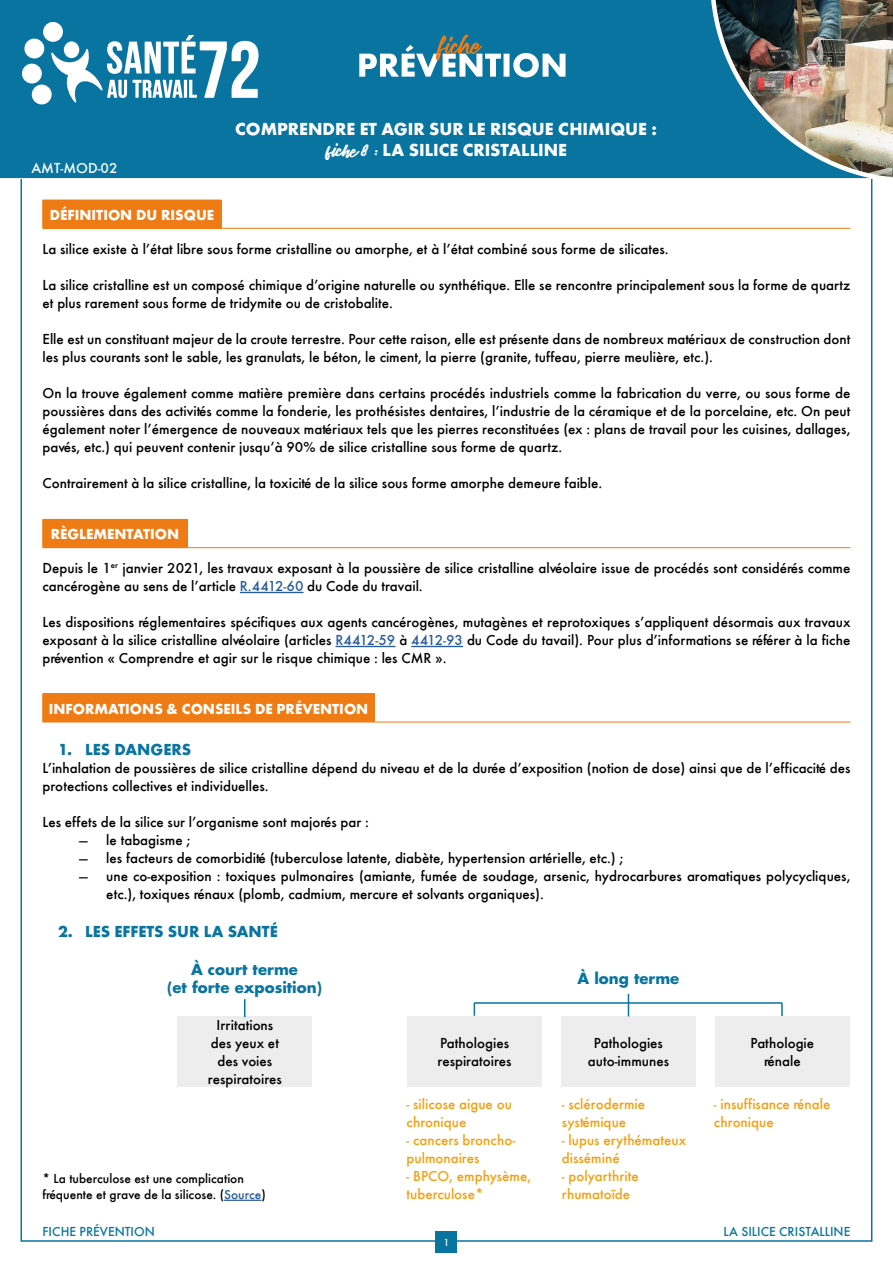
<style>
.page{position:relative;width:893px;height:1263px;background:#fff}
.page>*{position:absolute;margin:0;border:0;box-sizing:border-box;transform-origin:0 0}
.t1{font:700 18px/21.6px "Futura T";color:#fff;text-align:center}
.t2{font:700 16.5px "Futura T";color:#08749f}
.t3{font:500 15px/18px "Futura T";color:#000}
.t4{font:500 15px/18px "Futura T";color:#f69f0f}
.t5{font:700 15px "Futura T";color:#fff}
.t6{font:700 15px/18px "Futura Std";color:#08749f;text-align:center}
.t7{font:500 15px "Futura T";color:#fff}
.t8{font:500 13.5px/16.2px "Futura T";color:#000}
.t9{font:500 13.5px "Futura T";color:#08749f}
.t10{font:500 10.5px "Futura T";color:#fff}
.s1{font-family:"Wild Youth";font-weight:400}
.s2{color:#275b9b}
</style>
<div class="page">
<div style="left:436px;top:1231px;width:21px;height:21px;background:#08749f"></div>
<div style="left:0;top:0;width:893px;height:178px;background:#08749f"></div>
<svg style="left:21px;top:21px;width:237px;height:84px"></svg>
<img style="left:708px;top:0;width:185px;height:185px">
<svg style="left:359px;top:34px;width:206px;height:43px"></svg>
<div style="left:43px;top:200px;width:178px;height:28px;background:#ef7b14"></div>
<svg style="left:42px;top:200px;width:1px;height:28px"></svg>
<hr style="left:43px;top:228px;width:178px;height:1px;background:#ef7b14">
<hr style="left:221px;top:228px;width:629px;height:1px;background:#ef7b14">
<div style="left:43px;top:519px;width:144px;height:29px;background:#ef7b14"></div>
<svg style="left:42px;top:520px;width:1px;height:27px"></svg>
<hr style="left:187px;top:547px;width:663px;height:1px;background:#ef7b14">
<hr style="left:240px;top:592px;width:64px;height:1px;background:#275b9b">
<hr style="left:336px;top:646px;width:59px;height:1px;background:#275b9b">
<hr style="left:411px;top:646px;width:52px;height:1px;background:#275b9b">
<div style="left:43px;top:694px;width:331px;height:28px;background:#ef7b14"></div>
<hr style="left:43px;top:693px;width:331px;height:1px;background:#ef7b14">
<svg style="left:42px;top:694px;width:1px;height:28px"></svg>
<hr style="left:43px;top:722px;width:331px;height:1px;background:#ef7b14">
<hr style="left:374px;top:722px;width:476px;height:1px;background:#ef7b14">
<div style="left:178px;top:1016px;width:134px;height:71px;background:#ededed"></div>
<div style="left:407px;top:1016px;width:135px;height:71px;background:#ededed"></div>
<div style="left:561px;top:1016px;width:135px;height:71px;background:#ededed"></div>
<div style="left:715px;top:1016px;width:135px;height:71px;background:#ededed"></div>
<svg style="left:474px;top:1004px;width:1px;height:12px"></svg>
<svg style="left:628px;top:994px;width:1px;height:22px"></svg>
<svg style="left:781px;top:1003px;width:2px;height:13px"></svg>
<hr style="left:474px;top:1002px;width:308px;height:2px;background:#08749f">
<svg style="left:244px;top:999px;width:1px;height:18px"></svg>
<hr style="left:224px;top:1200px;width:37px;height:1px;background:#275b9b">
<p class="t7" style="left:31px;top:159px;width:88px">AMT-MOD-02</p>
<p class="t5" style="left:50px;top:206px;width:166px">DÉFINITION DU RISQUE</p>
<p class="t1" style="left:235px;top:118px;width:423px">COMPRENDRE ET AGIR SUR LE RISQUE CHIMIQUE : <span class="s1">fiche 8 :</span> LA SILICE CRISTALLINE</p>
<p class="t3" style="left:43px;top:240px;width:628px">La silice existe à l’état libre sous forme cristalline ou amorphe, et à l’état combiné sous forme de silicates.</p>
<p class="t3" style="left:43px;top:276px;width:809px">La silice cristalline est un composé chimique d’origine naturelle ou synthétique. Elle se rencontre principalement sous la forme de quartz et plus rarement sous forme de tridymite ou de cristobalite.</p>
<p class="t3" style="left:43px;top:330px;width:809px">Elle est un constituant majeur de la croute terrestre. Pour cette raison, elle est présente dans de nombreux matériaux de construction dont les plus courants sont le sable, les granulats, le béton, le ciment, la pierre (granite, tuffeau, pierre meulière, etc.).</p>
<p class="t3" style="left:43px;top:384px;width:809px;text-align:justify">On la trouve également comme matière première dans certains procédés industriels comme la fabrication du verre, ou sous forme de poussières dans des activités comme la fonderie, les prothésistes dentaires, l’industrie de la céramique et de la porcelaine, etc. On peut également noter l’émergence de nouveaux matériaux tels que les pierres reconstituées (ex : plans de travail pour les cuisines, dallages, pavés, etc.) qui peuvent contenir jusqu’à 90% de silice cristalline sous forme de quartz.</p>
<p class="t3" style="left:43px;top:474px;width:561px">Contrairement à la silice cristalline, la toxicité de la silice sous forme amorphe demeure faible.</p>
<p class="t5" style="left:51px;top:525px;width:130px">RÈGLEMENTATION</p>
<p class="t3" style="left:43px;top:559px;width:809px">Depuis le 1<sup>er</sup> janvier 2021, les travaux exposant à la poussière de silice cristalline alvéolaire issue de procédés sont considérés comme cancérogène au sens de l’article <span class="s2">R.4412-60</span> du Code du travail.</p>
<p class="t3" style="left:43px;top:613px;width:809px;text-align:justify">Les dispositions réglementaires spécifiques aux agents cancérogènes, mutagènes et reprotoxiques s’appliquent désormais aux travaux exposant à la silice cristalline alvéolaire (articles <span class="s2">R4412-59</span> à <span class="s2">4412-93</span> du Code du tavail). Pour plus d’informations se référer à la fiche prévention « Comprendre et agir sur le risque chimique : les CMR ».</p>
<p class="t5" style="left:49px;top:700px;width:321px">INFORMATIONS &amp; CONSEILS DE PRÉVENTION</p>
<p class="t2" style="left:58px;top:740px;width:135px">1. LES DANGERS</p>
<p class="t3" style="left:43px;top:759px;width:809px">L’inhalation de poussières de silice cristalline dépend du niveau et de la durée d’exposition (notion de dose) ainsi que de l’efficacité des protections collectives et individuelles.</p>
<p class="t3" style="left:43px;top:813px;width:328px">Les effets de la silice sur l’organisme sont majorés par :</p>
<p class="t3" style="left:79px;top:831px;width:112px">— le tabagisme ;</p>
<p class="t3" style="left:79px;top:849px;width:545px">— les facteurs de comorbidité (tuberculose latente, diabète, hypertension artérielle, etc.) ;</p>
<p class="t3" style="left:106px;top:867px;width:746px;text-indent:-27px">— une co-exposition : toxiques pulmonaires (amiante, fumée de soudage, arsenic, hydrocarbures aromatiques polycycliques, etc.), toxiques rénaux (plomb, cadmium, mercure et solvants organiques).</p>
<p class="t2" style="left:58px;top:922px;width:221px">2. LES EFFETS SUR LA SANTÉ</p>
<p class="t6" style="left:167px;top:960px;width:156px">À court terme<br>(et forte exposition)</p>
<p class="t6" style="left:578px;top:969px;width:103px">À long terme</p>
<p class="t3" style="left:208px;top:1016px;width:76px;text-align:center">Irritations des yeux et des voies respiratoires</p>
<p class="t3" style="left:437px;top:1034px;width:76px">Pathologies respiratoires</p>
<p class="t3" style="left:588px;top:1034px;width:83px;text-align:center">Pathologies auto-immunes</p>
<p class="t3" style="left:751px;top:1034px;width:65px;text-align:center">Pathologie rénale</p>
<p class="t4" style="left:406px;top:1095px;width:107px">- silicose aigue ou chronique</p>
<p class="t4" style="left:406px;top:1131px;width:110px">- cancers broncho&shy;pulmonaires</p>
<p class="t4" style="left:406px;top:1167px;width:126px">- BPCO, emphysème, tuberculose*</p>
<p class="t4" style="left:714px;top:1095px;width:118px">- insuffisance rénale chronique</p>
<p class="t4" style="left:562px;top:1095px;width:85px">- sclérodermie systémique</p>
<p class="t4" style="left:562px;top:1131px;width:126px">- lupus erythémateux disséminé</p>
<p class="t4" style="left:562px;top:1167px;width:78px">- polyarthrite rhumatoïde</p>
<p class="t8" style="left:43px;top:1170px;width:225px">* La tuberculose est une complication fréquente et grave de la silicose. (<span class="s2">Source</span>)</p>
<p class="t9" style="left:43px;top:1224px;width:114px">FICHE PRÉVENTION</p>
<p class="t9" style="left:723px;top:1224px;width:128px">LA SILICE CRISTALLINE</p>
<p class="t10" style="left:443px;top:1236px;width:7px">1</p>
</div>
